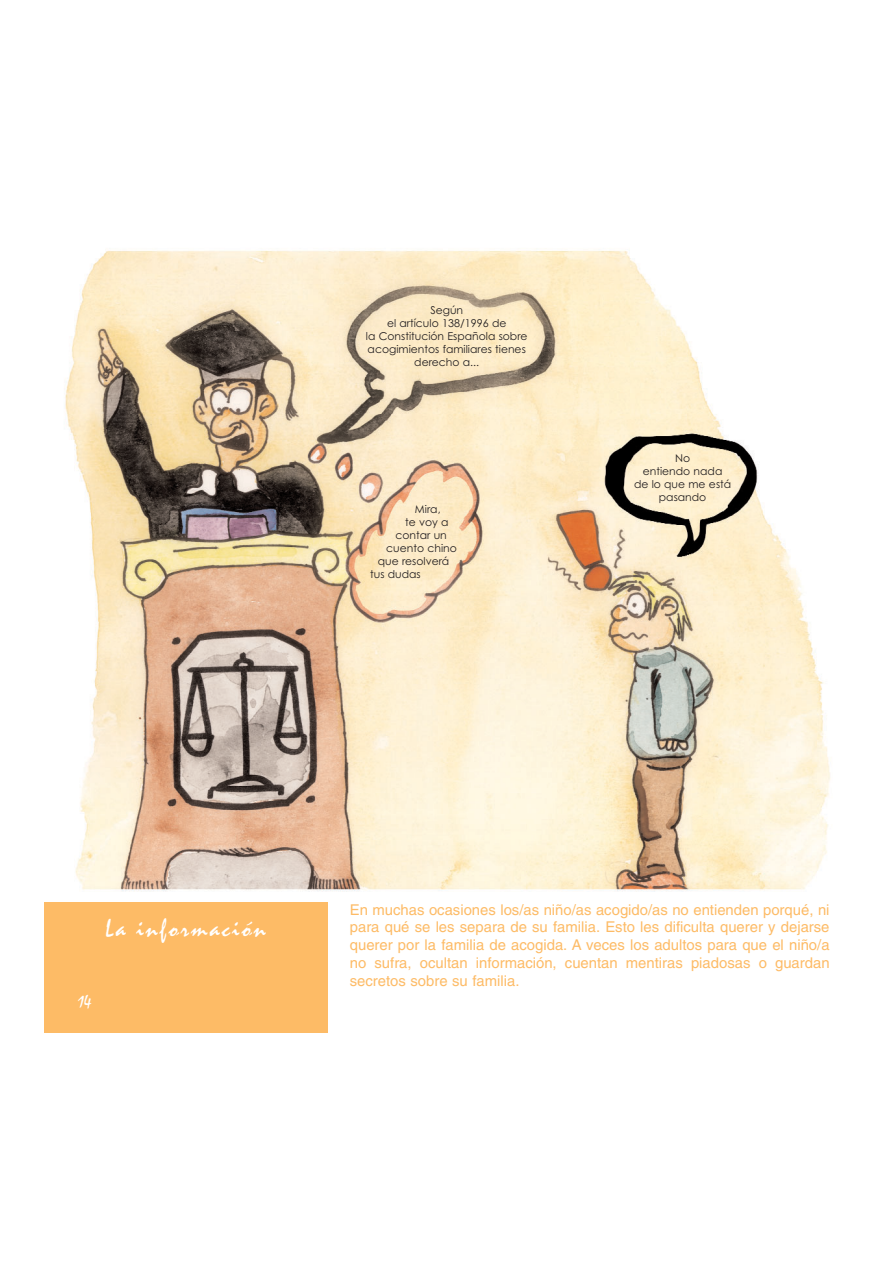
<style>
.page{position:relative;width:893px;height:1263px;background:#fff}
.page>*{position:absolute;margin:0;border:0;box-sizing:border-box;transform-origin:0 0}
.t1{font:24.3px "Mistral";letter-spacing:.095em;color:#fff}
.t2{font:16.2px "Mistral";color:#fff}
.t3{font:14.85px/17.9px "Helvetica";color:#fdbb66;text-align:justify}
.t4{font:10.8px/12.9px "Century Gothic";color:#231f20;text-align:center}
</style>
<div class="page">
<img style="left:65px;top:250px;width:766px;height:642px">
<div style="left:45px;top:902px;width:283px;height:131px;background:#fdbb66"></div>
<p class="t4" style="left:366px;top:305px;width:163px">Según<br>el artículo 138/1996 de<br>la Constitución Española sobre acogimientos familiares tienes derecho a...</p>
<p class="t4" style="left:415px;top:504px;width:27px">Mira,</p>
<p class="t4" style="left:405px;top:517px;width:45px">te voy a</p>
<p class="t4" style="left:395px;top:530px;width:53px">contar un</p>
<p class="t4" style="left:386px;top:543px;width:72px">cuento chino</p>
<p class="t4" style="left:378px;top:556px;width:73px">que resolverá</p>
<p class="t4" style="left:370px;top:569px;width:52px">tus dudas</p>
<p class="t4" style="left:634px;top:453px;width:99px">No<br>entiendo nada<br>de lo que me está pasando</p>
<h1 class="t1" style="left:106px;top:919px;width:161px">La información</h1>
<p class="t2" style="left:78px;top:996px;width:15px">14</p>
<p class="t3" style="left:350px;top:902px;width:481px">En muchas ocasiones los/as niño/as acogido/as no entienden porqué, ni para qué se les separa de su familia. Esto les dificulta querer y dejarse querer por la familia de acogida. A veces los adultos para que el niño/a no sufra, ocultan información, cuentan mentiras piadosas o guardan secretos sobre su familia.</p>
</div>
